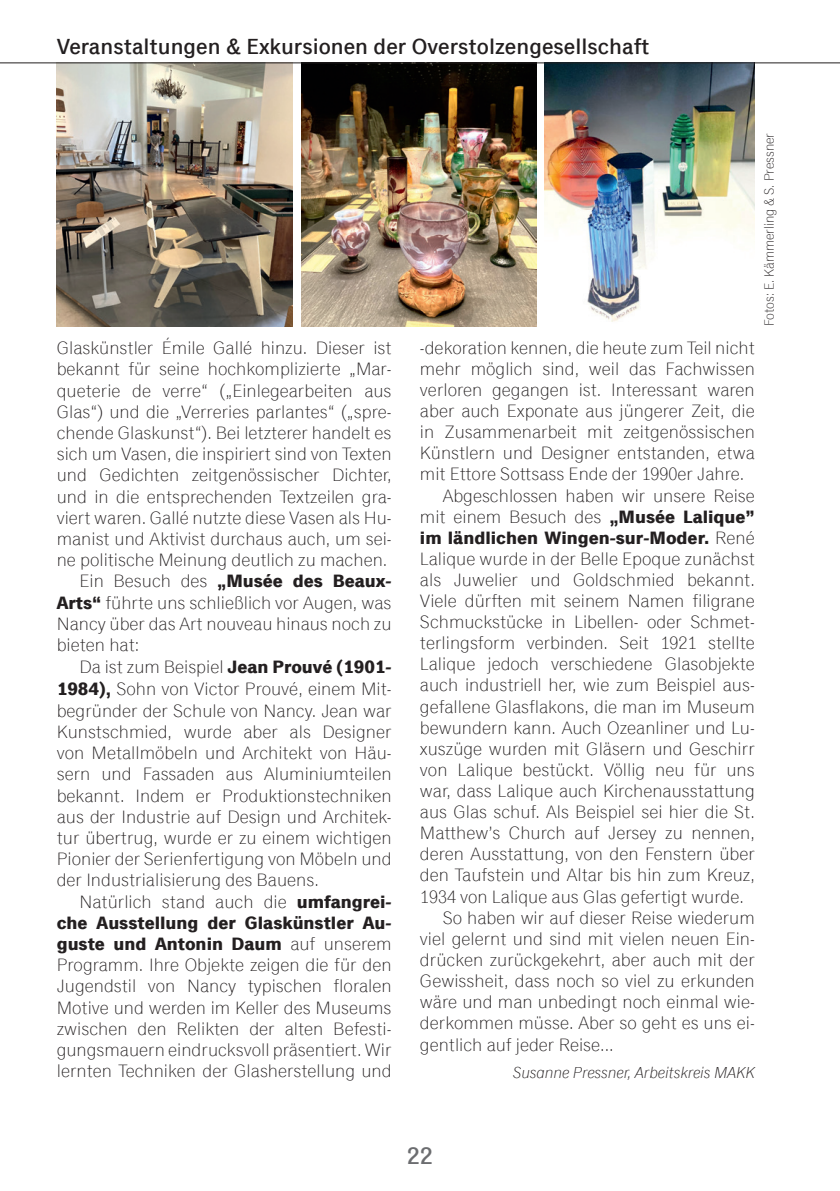
<style>
.page{position:relative;width:840px;height:1191px;background:#fff}
.page>*{position:absolute;margin:0;border:0;box-sizing:border-box;transform-origin:0 0}
.t1{font:500 24px "Classic Grotesque Pro";color:#6c6d70}
.t2{font:500 22px "Classic Grotesque Pro";color:#231f20}
.t3{font:300 18px "Classic Grotesque Pro";color:#231f20}
.t4{font:700 18px "Classic Grotesque Pro";color:#231f20}
.t5{font:italic 300 16px "Classic Grotesque Pro";color:#231f20}
.t6{font:300 13.6px "Classic Grotesque Pro";letter-spacing:-.005em;color:#231f20;scale:.96 1}
.s1{font-weight:300}
.s2{font-weight:700}
</style>
<div class="page">
<img style="left:544px;top:63px;width:210px;height:259px">
<img style="left:301px;top:63px;width:235px;height:263px">
<img style="left:57px;top:63px;width:235px;height:263px">
<hr style="left:0;top:62px;width:839px;height:1px;background:#231f20">
<p class="t2" style="left:57px;top:33px;width:593px">Veranstaltungen &amp; Exkursionen der Overstolzengesellschaft</p>
<p class="t3" style="left:57px;top:337px;width:336px">Glaskünstler Émile Gallé hinzu. Dieser ist</p>
<p class="t3" style="left:57px;top:359px;width:336px">bekannt für seine hochkomplizierte „Mar-</p>
<p class="t3" style="left:57px;top:380px;width:336px">queterie de verre“ („Einlegearbeiten aus</p>
<p class="t3" style="left:57px;top:401px;width:336px">Glas“) und die „Verreries parlantes“ („spre-</p>
<p class="t3" style="left:57px;top:422px;width:336px">chende Glaskunst“). Bei letzterer handelt es</p>
<p class="t3" style="left:57px;top:443px;width:336px">sich um Vasen, die inspiriert sind von Texten</p>
<p class="t3" style="left:57px;top:465px;width:336px">und Gedichten zeitgenössischer Dichter,</p>
<p class="t3" style="left:57px;top:486px;width:336px">und in die entsprechenden Textzeilen gra-</p>
<p class="t3" style="left:57px;top:507px;width:336px">viert waren. Gallé nutzte diese Vasen als Hu-</p>
<p class="t3" style="left:57px;top:528px;width:336px">manist und Aktivist durchaus auch, um sei-</p>
<p class="t3" style="left:57px;top:549px;width:332px">ne politische Meinung deutlich zu machen.</p>
<p class="t4" style="left:79px;top:571px;width:313px"><span class="s1">Ein Besuch des</span> „Musée des Beaux-</p>
<p class="t3" style="left:57px;top:592px;width:336px"><span class="s2">Arts“</span> führte uns schließlich vor Augen, was</p>
<p class="t3" style="left:57px;top:613px;width:336px">Nancy über das Art nouveau hinaus noch zu</p>
<p class="t3" style="left:57px;top:634px;width:84px">bieten hat:</p>
<p class="t3" style="left:79px;top:656px;width:313px">Da ist zum Beispiel <span class="s2">Jean Prouvé (1901-</span></p>
<p class="t3" style="left:57px;top:679px;width:336px"><span class="s2">1984),</span> Sohn von Victor Prouvé, einem Mit-</p>
<p class="t3" style="left:57px;top:700px;width:336px">begründer der Schule von Nancy. Jean war</p>
<p class="t3" style="left:57px;top:721px;width:336px">Kunstschmied, wurde aber als Designer</p>
<p class="t3" style="left:57px;top:742px;width:336px">von Metallmöbeln und Architekt von Häu-</p>
<p class="t3" style="left:57px;top:763px;width:336px">sern und Fassaden aus Aluminiumteilen</p>
<p class="t3" style="left:57px;top:785px;width:336px">bekannt. Indem er Produktionstechniken</p>
<p class="t3" style="left:57px;top:806px;width:336px">aus der Industrie auf Design und Architek-</p>
<p class="t3" style="left:57px;top:827px;width:336px">tur übertrug, wurde er zu einem wichtigen</p>
<p class="t3" style="left:57px;top:848px;width:336px">Pionier der Serienfertigung von Möbeln und</p>
<p class="t3" style="left:57px;top:869px;width:263px">der Industrialisierung des Bauens.</p>
<p class="t3" style="left:79px;top:891px;width:313px">Natürlich stand auch die <span class="s2">umfangrei-</span></p>
<p class="t4" style="left:57px;top:912px;width:336px">che Ausstellung der Glaskünstler Au-</p>
<p class="t4" style="left:57px;top:933px;width:336px">guste und Antonin Daum <span class="s1">auf unserem</span></p>
<p class="t3" style="left:57px;top:954px;width:336px">Programm. Ihre Objekte zeigen die für den</p>
<p class="t3" style="left:57px;top:975px;width:336px">Jugendstil von Nancy typischen floralen</p>
<p class="t3" style="left:57px;top:997px;width:336px">Motive und werden im Keller des Museums</p>
<p class="t3" style="left:57px;top:1018px;width:336px">zwischen den Relikten der alten Befesti-</p>
<p class="t3" style="left:57px;top:1039px;width:336px">gungsmauern eindrucksvoll präsentiert. Wir</p>
<p class="t3" style="left:57px;top:1060px;width:336px">lernten Techniken der Glasherstellung und</p>
<p class="t3" style="left:420px;top:337px;width:336px">-dekoration kennen, die heute zum Teil nicht</p>
<p class="t3" style="left:420px;top:358px;width:336px">mehr möglich sind, weil das Fachwissen</p>
<p class="t3" style="left:420px;top:379px;width:336px">verloren gegangen ist. Interessant waren</p>
<p class="t3" style="left:420px;top:400px;width:336px">aber auch Exponate aus jüngerer Zeit, die</p>
<p class="t3" style="left:420px;top:421px;width:336px">in Zusammenarbeit mit zeitgenössischen</p>
<p class="t3" style="left:420px;top:443px;width:336px">Künstlern und Designer entstanden, etwa</p>
<p class="t3" style="left:420px;top:464px;width:326px">mit Ettore Sottsass Ende der 1990er Jahre.</p>
<p class="t3" style="left:442px;top:485px;width:313px">Abgeschlossen haben wir unsere Reise</p>
<p class="t3" style="left:420px;top:506px;width:336px">mit einem Besuch des <span class="s2">„Musée Lalique”</span></p>
<p class="t4" style="left:420px;top:527px;width:336px">im ländlichen Wingen-sur-Moder. <span class="s1">René</span></p>
<p class="t3" style="left:420px;top:548px;width:336px">Lalique wurde in der Belle Epoque zunächst</p>
<p class="t3" style="left:420px;top:569px;width:336px">als Juwelier und Goldschmied bekannt.</p>
<p class="t3" style="left:420px;top:590px;width:336px">Viele dürften mit seinem Namen filigrane</p>
<p class="t3" style="left:420px;top:611px;width:336px">Schmuckstücke in Libellen- oder Schmet-</p>
<p class="t3" style="left:420px;top:632px;width:336px">terlingsform verbinden. Seit 1921 stellte</p>
<p class="t3" style="left:420px;top:654px;width:336px">Lalique jedoch verschiedene Glasobjekte</p>
<p class="t3" style="left:420px;top:675px;width:336px">auch industriell her, wie zum Beispiel aus-</p>
<p class="t3" style="left:420px;top:696px;width:336px">gefallene Glasflakons, die man im Museum</p>
<p class="t3" style="left:420px;top:717px;width:336px">bewundern kann. Auch Ozeanliner und Lu-</p>
<p class="t3" style="left:420px;top:738px;width:336px">xuszüge wurden mit Gläsern und Geschirr</p>
<p class="t3" style="left:420px;top:759px;width:336px">von Lalique bestückt. Völlig neu für uns</p>
<p class="t3" style="left:420px;top:780px;width:336px">war, dass Lalique auch Kirchenausstattung</p>
<p class="t3" style="left:420px;top:801px;width:336px">aus Glas schuf. Als Beispiel sei hier die St.</p>
<p class="t3" style="left:420px;top:822px;width:336px">Matthew’s Church auf Jersey zu nennen,</p>
<p class="t3" style="left:420px;top:843px;width:336px">deren Ausstattung, von den Fenstern über</p>
<p class="t3" style="left:420px;top:864px;width:336px">den Taufstein und Altar bis hin zum Kreuz,</p>
<p class="t3" style="left:420px;top:886px;width:325px">1934 von Lalique aus Glas gefertigt wurde.</p>
<p class="t3" style="left:442px;top:907px;width:313px">So haben wir auf dieser Reise wiederum</p>
<p class="t3" style="left:420px;top:928px;width:336px">viel gelernt und sind mit vielen neuen Ein-</p>
<p class="t3" style="left:420px;top:949px;width:336px">drücken zurückgekehrt, aber auch mit der</p>
<p class="t3" style="left:420px;top:970px;width:336px">Gewissheit, dass noch so viel zu erkunden</p>
<p class="t3" style="left:420px;top:991px;width:336px">wäre und man unbedingt noch einmal wie-</p>
<p class="t3" style="left:420px;top:1012px;width:336px">derkommen müsse. Aber so geht es uns ei-</p>
<p class="t3" style="left:420px;top:1034px;width:195px">gentlich auf jeder Reise...</p>
<p class="t5" style="left:512px;top:1062px;width:243px">Susanne Pressner, Arbeitskreis MAKK</p>
<p class="t6" style="left:760px;top:326px;width:203px;rotate:-90deg">Fotos: E. Kämmerling &amp; S. Pressner</p>
<h1 class="t1" style="left:406px;top:1142px;width:28px">22</h1>
</div>
